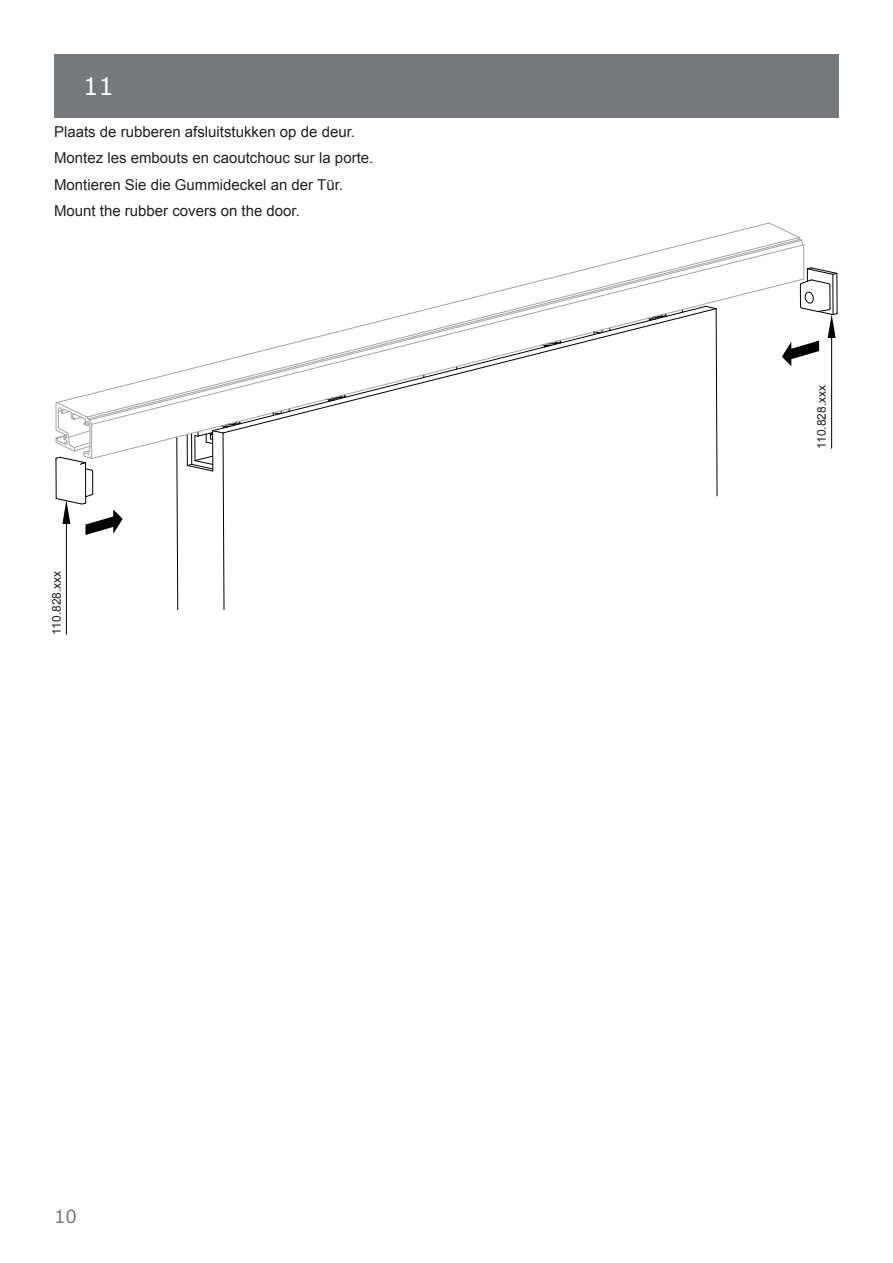
<style>
.page{position:relative;width:893px;height:1263px;background:#fff}
.page>*{position:absolute;margin:0;border:0;box-sizing:border-box;transform-origin:0 0}
.t1{font:24px "Verdana";color:#fff}
.t2{font:18px "Verdana";color:#76787b}
.t3{font:15px "Arial";color:#231f20}
.t4{font:12px "Arial";color:#231f20}
</style>
<div class="page">
<div style="left:54px;top:54px;width:785px;height:64px;background:#76787b"></div>
<svg style="left:716px;top:459px;width:2px;height:38px"></svg>
<svg style="left:176px;top:459px;width:2px;height:151px"></svg>
<svg style="left:186px;top:459px;width:39px;height:151px"></svg>
<hr style="left:191px;top:433px;width:1px;height:31px;background:#000001">
<svg style="left:770px;top:223px;width:29px;height:14px"></svg>
<svg style="left:123px;top:425px;width:595px;height:34px"></svg>
<svg style="left:91px;top:244px;width:714px;height:181px"></svg>
<svg style="left:55px;top:402px;width:68px;height:133px"></svg>
<hr style="left:66px;top:524px;width:1px;height:110px;background:#000001">
<svg style="left:782px;top:267px;width:56px;height:99px"></svg>
<hr style="left:831px;top:338px;width:1px;height:110px;background:#000001">
<p class="t1" style="left:83px;top:71px;width:32px">11</p>
<p class="t3" style="left:54px;top:122px;width:303px">Plaats de rubberen afsluitstukken op de deur.</p>
<p class="t3" style="left:54px;top:148px;width:321px">Montez les embouts en caoutchouc sur la porte.</p>
<p class="t3" style="left:54px;top:175px;width:291px">Montieren Sie die Gummideckel an der Tür.</p>
<p class="t3" style="left:54px;top:201px;width:247px">Mount the rubber covers on the door.</p>
<p class="t4" style="left:49px;top:635px;width:65px;rotate:-90deg">110.828.xxx</p>
<p class="t2" style="left:54px;top:1205px;width:24px">10</p>
<p class="t4" style="left:814px;top:449px;width:65px;rotate:-90deg">110.828.xxx</p>
</div>
